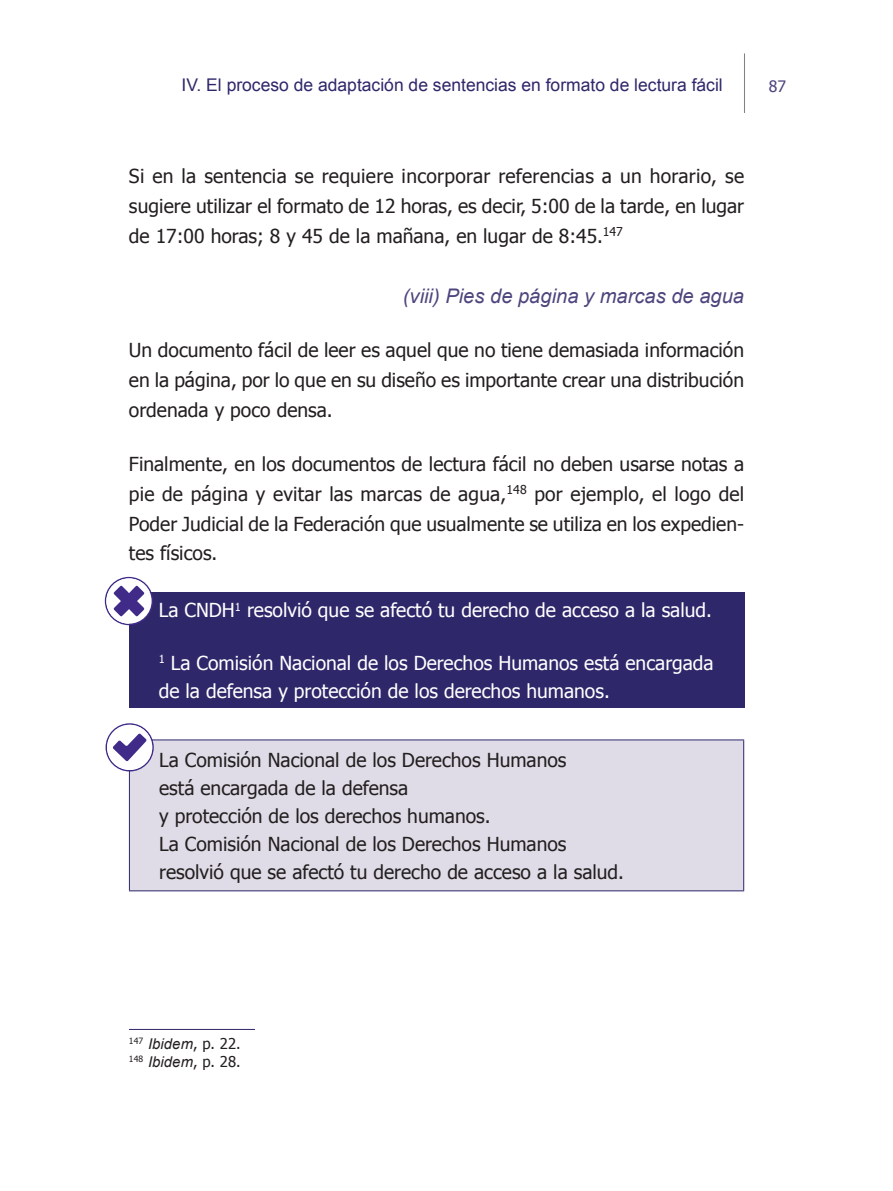
<style>
.page{position:relative;width:893px;height:1191px;background:#fff}
.page>*{position:absolute;margin:0;border:0;box-sizing:border-box;transform-origin:0 0}
.Subtitulo4B{font:italic 20.12px "Arial";color:#4d457d}
.Parrafo{font:19.25px/29.8px "Tahoma";color:#231f20;text-align:justify}
.Parrafo_tabla{font:19.25px/28px "Tahoma";color:#231f20}
.Parrafo_tabla-2{font:19.25px/28px "Tahoma";color:#fff}
.t1{font:17.5px "Arial";color:#2e276a}
.t2{font:15.75px "Tahoma";color:#4d457d}
.PiePáginaB{font:italic 14.88px "Arial";letter-spacing:.005em;color:#231f20}
.s1{font-family:"Tahoma";font-style:normal}
</style>
<div class="page">
<hr style="left:744px;top:53px;width:1px;height:60px;background:#808285">
<div style="left:129px;top:592px;width:615px;height:115px;background:#2e276a"></div>
<div style="left:129px;top:740px;width:615px;height:151px;background:#dfdce7"></div>
<hr style="left:129px;top:739px;width:615px;height:1px;background:#2e276a">
<hr style="left:129px;top:740px;width:1px;height:150px;background:#2e276a">
<hr style="left:743px;top:740px;width:1px;height:150px;background:#2e276a">
<hr style="left:129px;top:890px;width:615px;height:1px;background:#2e276a">
<hr style="left:129px;top:1029px;width:126px;height:1px;background:#2e276a">
<svg style="left:105px;top:577px;width:48px;height:48px"></svg>
<svg style="left:106px;top:723px;width:48px;height:48px"></svg>
<p class="t1" style="left:182px;top:73px;width:543px">IV. El proceso de adaptación de sentencias en formato de lectura fácil</p>
<p class="t2" style="left:769px;top:76px;width:19px">87</p>
<p class="Parrafo" style="left:129px;top:161px;width:617px">Si en la sentencia se requiere incorporar referencias a un horario, se sugiere utilizar el formato de 12 horas, es decir, 5:00 de la tarde, en lugar de 17:00 horas; 8 y 45 de la mañana, en lugar de 8:45.<sup>147</sup></p>
<h4 class="Subtitulo4B" style="left:403px;top:282px;width:343px">(viii) Pies de página y marcas de agua</h4>
<p class="Parrafo" style="left:129px;top:334px;width:617px">Un documento fácil de leer es aquel que no tiene demasiada información en la página, por lo que en su diseño es importante crear una distribución ordenada y poco densa.</p>
<p class="Parrafo" style="left:129px;top:448px;width:617px">Finalmente, en los documentos de lectura fácil no deben usarse notas a pie de página y evitar las marcas de agua,<sup>148</sup> por ejemplo, el logo del Poder Judicial de la Federación que usualmente se utiliza en los expedien&shy;tes físicos.</p>
<p class="Parrafo_tabla-2" style="left:159px;top:595px;width:555px">La CNDH<sup>1</sup> resolvió que se afectó tu derecho de acceso a la salud.</p>
<p class="Parrafo_tabla-2" style="left:159px;top:648px;width:556px"><sup>1</sup> La Comisión Nacional de los Derechos Humanos está encargada de la defensa y protección de los derechos humanos.</p>
<p class="Parrafo_tabla" style="left:159px;top:745px;width:466px">La Comisión Nacional de los Derechos Humanos<br>está encargada de la defensa<br>y protección de los derechos humanos.<br>La Comisión Nacional de los Derechos Humanos resolvió que se afectó tu derecho de acceso a la salud.</p>
<p class="PiePáginaB" style="left:129px;top:1034px;width:113px"><sup>147</sup> Ibidem<span class="s1">, p. 22.</span></p>
<p class="PiePáginaB" style="left:129px;top:1052px;width:113px"><sup>148</sup> Ibidem<span class="s1">, p. 28.</span></p>
</div>
